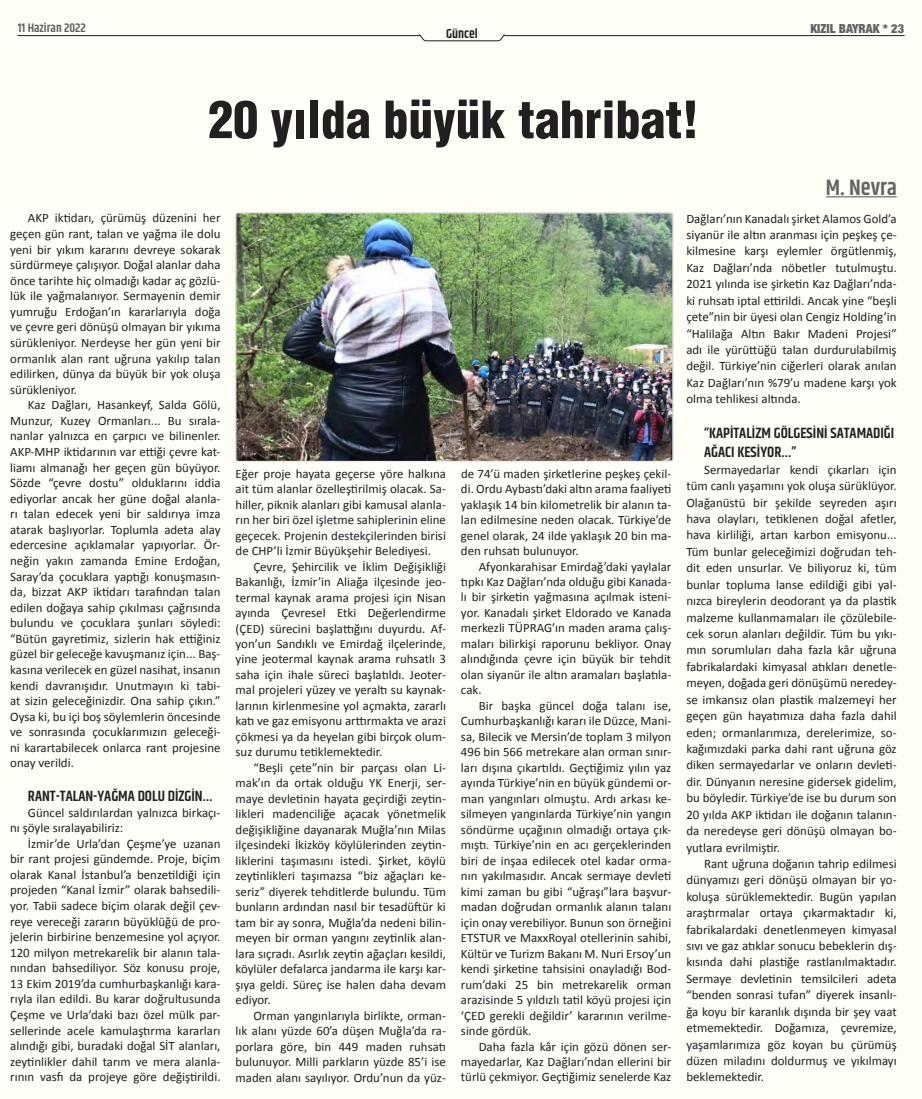
<style>
.page{position:relative;width:922px;height:1099px;background:#fff}
.page>*{position:absolute;margin:0;border:0;box-sizing:border-box;transform-origin:0 0}
.ana_başlık{font:900 condensed 50px "Helvetica";color:#231f20}
.üst_imza{font:600 22.5px "Khand";color:#636366}
.ara_başlık{font:600 15px/19px "Khand";color:#231f20}
.t1{font:600 13.12px "Khand";color:#231f20}
.t2{font:12.88px/15.5px "Calibri";color:#231f20;text-align:justify}
.t3{font:900 condensed 12.5px "Helvetica Neue";color:#636366}
.t4{font:600 12.5px "Khand";color:#636366}
</style>
<div class="page">
<div style="left:0;top:0;width:921px;height:1098px;background:#fefdf4"></div>
<hr style="left:18px;top:35px;width:402px;height:1px;background:#231f20">
<hr style="left:503px;top:35px;width:400px;height:1px;background:#231f20">
<svg style="left:419px;top:34px;width:85px;height:7px"></svg>
<hr style="left:825px;top:196px;width:71px;height:1px;background:#636366">
<img style="left:236px;top:213px;width:436px;height:248px">
<p class="t4" style="left:18px;top:20px;width:70px">11 Haziran 2022</p>
<p class="t3" style="left:810px;top:18px;width:95px">KIZIL BAYRAK * 23</p>
<p class="t1" style="left:446px;top:25px;width:33px">Güncel</p>
<p class="ana_başlık" style="left:208px;top:88px;width:492px">20 yılda büyük tahribat!</p>
<p class="üst_imza" style="left:825px;top:173px;width:72px">M. Nevra</p>
<p class="t2" style="left:10px;top:210px;width:212px;text-indent:18px">AKP iktidarı, çürümüş düzenini her geçen gün rant, talan ve yağma ile dolu yeni bir yıkım kararını devreye sokarak sürdürmeye çalışıyor. Doğal alanlar daha önce tarihte hiç olmadığı kadar aç gözlü&shy;lük ile yağmalanıyor. Sermayenin demir yumruğu Erdoğan’ın kararlarıyla doğa ve çevre geri dönüşü olmayan bir yıkıma sürükleniyor. Nerdeyse her gün yeni bir ormanlık alan rant uğruna yakılıp talan edilirken, dünya da büyük bir yok oluşa sürükleniyor.</p>
<p class="t2" style="left:10px;top:396px;width:212px;text-indent:18px">Kaz Dağları, Hasankeyf, Salda Gölü, Munzur, Kuzey Ormanları... Bu sırala&shy;nanlar yalnızca en çarpıcı ve bilinenler.<br>AKP-MHP iktidarının var ettiği çevre kat&shy;liamı almanağı her geçen gün büyüyor.<br>Sözde “çevre dostu” olduklarını iddia ediyorlar ancak her güne doğal alanla&shy;rı talan edecek yeni bir saldırıya imza atarak başlıyorlar. Toplumla adeta alay edercesine açıklamalar yapıyorlar. Ör&shy;neğin yakın zamanda Emine Erdoğan, Saray’da çocuklara yaptığı konuşmasın&shy;da, bizzat AKP iktidarı tarafından talan edilen doğaya sahip çıkılması çağrısında bulundu ve çocuklara şunları söyledi: “Bütün gayretimiz, sizlerin hak ettiğiniz güzel bir geleceğe kavuşmanız için... Baş&shy;kasına verilecek en güzel nasihat, insanın kendi davranışıdır. Unutmayın ki tabi&shy;at sizin geleceğinizdir. Ona sahip çıkın.” Oysa ki, bu içi boş söylemlerin öncesinde ve sonrasında çocuklarımızın geleceği&shy;ni karartabilecek onlarca rant projesine onay verildi.</p>
<p class="ara_başlık" style="left:28px;top:787px;width:186px">RANT-TALAN-YAĞMA DOLU DIZGIN…</p>
<p class="t2" style="left:10px;top:803px;width:212px;text-indent:18px">Güncel saldırılardan yalnızca birkaçı&shy;nı şöyle sıralayabiliriz:</p>
<p class="t2" style="left:10px;top:835px;width:212px;text-indent:18px">İzmir’de Urla’dan Çeşme’ye uzanan bir rant projesi gündemde. Proje, biçim olarak Kanal İstanbul’a benzetildiği için projeden “Kanal İzmir” olarak bahsedili&shy;yor. Tabii sadece biçim olarak değil çev&shy;reye vereceği zararın büyüklüğü de pro&shy;jelerin birbirine benzemesine yol açıyor.<br>120 milyon metrekarelik bir alanın tala&shy;nından bahsediliyor. Söz konusu proje, 13 Ekim 2019’da cumhurbaşkanlığı kara&shy;rıyla ilan edildi. Bu karar doğrultusunda Çeşme ve Urla’daki bazı özel mülk par&shy;sellerinde acele kamulaştırma kararları alındığı gibi, buradaki doğal SİT alanları, zeytinlikler dahil tarım ve mera alanla&shy;rının vasfı da projeye göre değiştirildi.</p>
<p class="t2" style="left:235px;top:465px;width:212px">Eğer proje hayata geçerse yöre halkına ait tüm alanlar özelleştirilmiş olacak. Sa&shy;hiller, piknik alanları gibi kamusal alanla&shy;rın her biri özel işletme sahiplerinin eline geçecek. Projenin destekçilerinden birisi de CHP’li İzmir Büyükşehir Belediyesi.</p>
<p class="t2" style="left:235px;top:558px;width:212px;text-indent:18px">Çevre, Şehircilik ve İklim Değişikliği Bakanlığı, İzmir’in Aliağa ilçesinde jeo&shy;termal kaynak arama projesi için Nisan ayında Çevresel Etki Değerlendirme (ÇED) sürecini başlattığını duyurdu. Af&shy;yon’un Sandıklı ve Emirdağ ilçelerinde, yine jeotermal kaynak arama ruhsatlı 3 saha için ihale süreci başlatıldı. Jeoter&shy;mal projeleri yüzey ve yeraltı su kaynak&shy;larının kirlenmesine yol açmakta, zararlı katı ve gaz emisyonu arttırmakta ve arazi çökmesi ya da heyelan gibi birçok olum&shy;suz durumu tetiklemektedir.</p>
<p class="t2" style="left:235px;top:759px;width:212px;text-indent:18px">“Beşli çete”nin bir parçası olan Li&shy;mak’ın da ortak olduğu YK Enerji, ser&shy;maye devletinin hayata geçirdiği zeytin&shy;likleri madenciliğe açacak yönetmelik değişikliğine dayanarak Muğla’nın Milas ilçesindeki İkizköy köylülerinden zeytin&shy;liklerini taşımasını istedi. Şirket, köylü zeytinlikleri taşımazsa “biz ağaçları ke&shy;seriz” diyerek tehditlerde bulundu. Tüm bunların ardından nasıl bir tesadüftür ki tam bir ay sonra, Muğla’da nedeni bilin&shy;meyen bir orman yangını zeytinlik alan&shy;lara sıçradı. Asırlık zeytin ağaçları kesildi, köylüler defalarca jandarma ile karşı kar&shy;şıya geldi. Süreç ise halen daha devam ediyor.</p>
<p class="t2" style="left:235px;top:1006px;width:212px;text-indent:18px">Orman yangınlarıyla birlikte, orman&shy;lık alanı yüzde 60’a düşen Muğla’da ra&shy;porlara göre, bin 449 maden ruhsatı bulunuyor. Milli parkların yüzde 85’i ise maden alanı sayılıyor. Ordu’nun da yüz-</p>
<p class="t2" style="left:461px;top:465px;width:212px">de 74’ü maden şirketlerine peşkeş çekil&shy;di. Ordu Aybastı’daki altın arama faaliyeti yaklaşık 14 bin kilometrelik bir alanın ta&shy;lan edilmesine neden olacak. Türkiye’de genel olarak, 24 ilde yaklaşık 20 bin ma&shy;den ruhsatı bulunuyor.</p>
<p class="t2" style="left:461px;top:558px;width:212px;text-indent:18px">Afyonkarahisar Emirdağ’daki yaylalar tıpkı Kaz Dağları’nda olduğu gibi Kanada&shy;lı bir şirketin yağmasına açılmak isteni&shy;yor. Kanadalı şirket Eldorado ve Kanada merkezli TÜPRAG’ın maden arama çalış&shy;maları bilirkişi raporunu bekliyor. Onay alındığında çevre için büyük bir tehdit olan siyanür ile altın aramaları başlatıla&shy;cak.</p>
<p class="t2" style="left:461px;top:697px;width:212px;text-indent:18px">Bir başka güncel doğa talanı ise, Cumhurbaşkanlığı kararı ile Düzce, Mani&shy;sa, Bilecik ve Mersin’de toplam 3 milyon 496 bin 566 metrekare alan orman sınır&shy;ları dışına çıkartıldı. Geçtiğimiz yılın yaz ayında Türkiye’nin en büyük gündemi or&shy;man yangınları olmuştu. Ardı arkası ke&shy;silmeyen yangınlarda Türkiye’nin yangın söndürme uçağının olmadığı ortaya çık&shy;mıştı. Türkiye’nin en acı gerçeklerinden biri de inşaa edilecek otel kadar orma&shy;nın yakılmasıdır. Ancak sermaye devleti kimi zaman bu gibi “uğraşı”lara başvur&shy;madan doğrudan ormanlık alanın talanı için onay verebiliyor. Bunun son örneğini ETSTUR ve MaxxRoyal otellerinin sahibi, Kültür ve Turizm Bakanı M. Nuri Ersoy’un kendi şirketine tahsisini onayladığı Bod&shy;rum’daki 25 bin metrekarelik orman arazisinde 5 yıldızlı tatil köyü projesi için ‘ÇED gerekli değildir’ kararının verilme&shy;sinde gördük.</p>
<p class="t2" style="left:461px;top:1037px;width:212px;text-indent:18px">Daha fazla kâr için gözü dönen ser&shy;mayedarlar, Kaz Dağları’ndan ellerini bir türlü çekmiyor. Geçtiğimiz senelerde Kaz</p>
<p class="t2" style="left:686px;top:209px;width:212px;line-height:16.4px">Dağları’nın Kanadalı şirket Alamos Gold’a siyanür ile altın aranması için peşkeş çe&shy;kilmesine karşı eylemler örgütlenmiş, Kaz Dağları’nda nöbetler tutulmuştu.<br>2021 yılında ise şirketin Kaz Dağları’nda&shy;ki ruhsatı iptal ettirildi. Ancak yine “beşli çete”nin bir üyesi olan Cengiz Holding’in “Halilağa Altın Bakır Madeni Projesi” adı ile yürüttüğü talan durdurulabilmiş değil. Türkiye’nin ciğerleri olarak anılan Kaz Dağları’nın %79’u madene karşı yok olma tehlikesi altında.</p>
<p class="ara_başlık" style="left:704px;top:425px;width:192px">“KAPITALIZM GÖLGESINI SATAMADIĞI<br>AĞACI KESIYOR…”</p>
<p class="t2" style="left:686px;top:460px;width:212px;line-height:16.4px;text-indent:18px">Sermayedarlar kendi çıkarları için tüm canlı yaşamını yok oluşa sürüklüyor.<br>Olağanüstü bir şekilde seyreden aşırı hava olayları, tetiklenen doğal afetler, hava kirliliği, artan karbon emisyonu...<br>Tüm bunlar geleceğimizi doğrudan teh&shy;dit eden unsurlar. Ve biliyoruz ki, tüm bunlar topluma lanse edildiği gibi yal&shy;nızca bireylerin deodorant ya da plastik malzeme kullanmamaları ile çözülebile&shy;cek sorun alanları değildir. Tüm bu yıkı&shy;mın sorumluları daha fazla kâr uğruna fabrikalardaki kimyasal atıkları denetle&shy;meyen, doğada geri dönüşümü neredey&shy;se imkansız olan plastik malzemeyi her geçen gün hayatımıza daha fazla dahil eden; ormanlarımıza, derelerimize, so&shy;kağımızdaki parka dahi rant uğruna göz diken sermayedarlar ve onların devleti&shy;dir. Dünyanın neresine gidersek gidelim, bu böyledir. Türkiye’de ise bu durum son 20 yılda AKP iktidarı ile doğanın talanın&shy;da neredeyse geri dönüşü olmayan bo&shy;yutlara evrilmiştir.</p>
<p class="t2" style="left:686px;top:854px;width:212px;line-height:16.4px;text-indent:18px">Rant uğruna doğanın tahrip edilmesi dünyamızı geri dönüşü olmayan bir yo&shy;koluşa sürüklemektedir. Bugün yapılan araştırmalar ortaya çıkarmaktadır ki, fabrikalardaki denetlenmeyen kimyasal sıvı ve gaz atıklar sonucu bebeklerin dış&shy;kısında dahi plastiğe rastlanılmaktadır.<br>Sermaye devletinin temsilcileri adeta “benden sonrasi tufan” diyerek insanlı&shy;ğa koyu bir karanlık dışında bir şey vaat etmemektedir. Doğamıza, çevremize, yaşamlarımıza göz koyan bu çürümüş düzen miladını doldurmuş ve yıkılmayı beklemektedir.</p>
</div>
